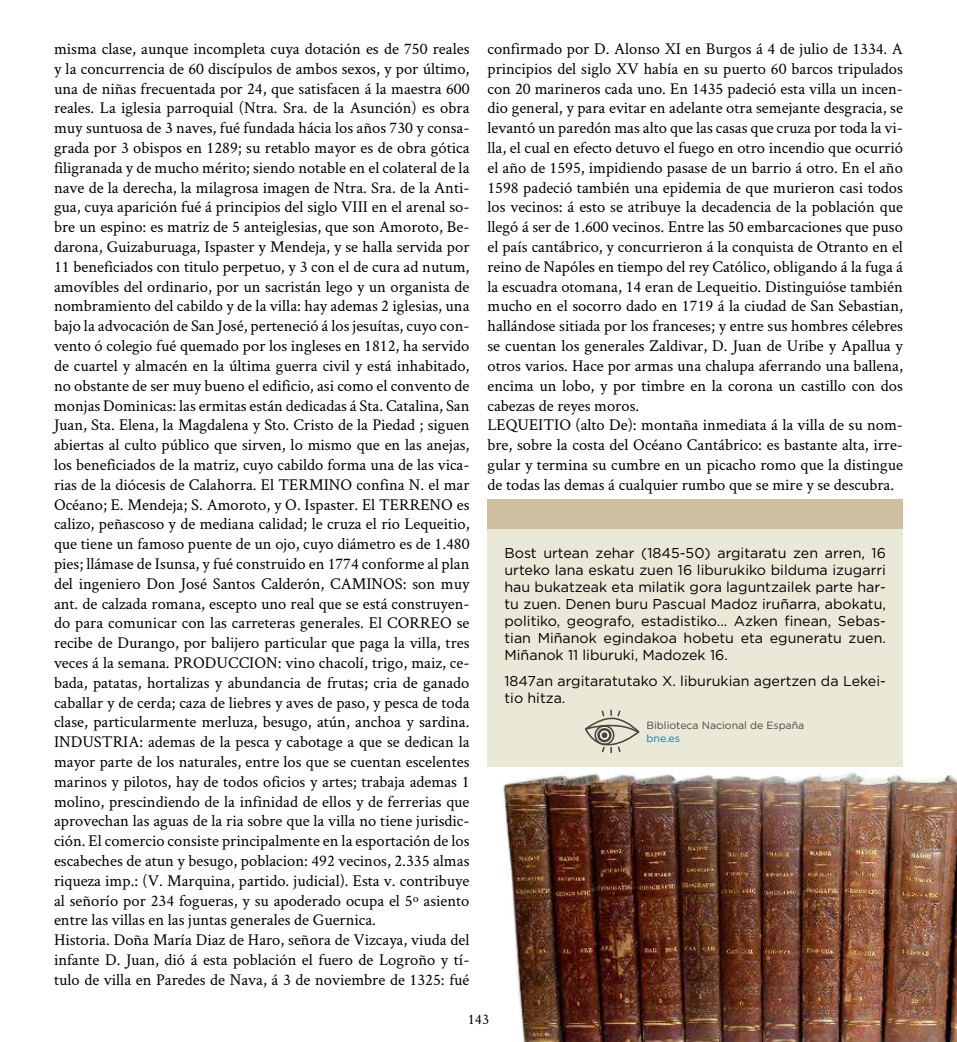
<style>
.page{position:relative;width:957px;height:1042px;background:#fff}
.page>*{position:absolute;margin:0;border:0;box-sizing:border-box;transform-origin:0 0}
.t1{font:16.5px/19.8px "Crimson Text";color:#000;text-align:justify}
.t2{font:15px "Crimson Text";color:#000}
.t3{font:14.25px/17.1px "Gotham";color:#000;text-align:justify}
.t4{font:10.5px "Gotham";color:#4e443d}
.t5{font:10.5px "Gotham";color:#007ec6}
</style>
<div class="page">
<img style="left:503px;top:772px;width:454px;height:270px">
<div style="left:487px;top:499px;width:416px;height:30px;background:#d1bfa1"></div>
<div style="left:487px;top:529px;width:416px;height:238px;background:#eae8d7"></div>
<svg style="left:585px;top:709px;width:55px;height:45px"></svg>
<p class="t1" style="left:54px;top:38px;width:417px">misma clase, aunque incompleta cuya dotación es de 750 reales y la concurrencia de 60 discípulos de ambos sexos, y por último, una de niñas frecuentada por 24, que satisfacen á la maestra 600 reales. La iglesia parroquial (Ntra. Sra. de la Asunción) es obra muy suntuosa de 3 naves, fué fundada hácia los años 730 y consa&shy;grada por 3 obispos en 1289; su retablo mayor es de obra gótica filigranada y de mucho mérito; siendo notable en el colateral de la nave de la derecha, la milagrosa imagen de Ntra. Sra. de la Anti&shy;gua, cuya aparición fué á principios del siglo VIII en el arenal so&shy;bre un espino: es matriz de 5 anteiglesias, que son Amoroto, Be&shy;darona, Guizaburuaga, Ispaster y Mendeja, y se halla servida por 11 beneficiados con titulo perpetuo, y 3 con el de cura ad nutum, amovíbles del ordinario, por un sacristán lego y un organista de nombramiento del cabildo y de la villa: hay ademas 2 iglesias, una bajo la advocación de San José, perteneció á los jesuítas, cuyo con&shy;vento ó colegio fué quemado por los ingleses en 1812, ha servido de cuartel y almacén en la última guerra civil y está inhabitado, no obstante de ser muy bueno el edificio, asi como el convento de monjas Dominicas: las ermitas están dedicadas á Sta. Catalina, San Juan, Sta. Elena, la Magdalena y Sto. Cristo de la Piedad ; siguen abiertas al culto público que sirven, lo mismo que en las anejas, los beneficiados de la matriz, cuyo cabildo forma una de las vica&shy;rias de la diócesis de Calahorra. El TERMINO confina N. el mar Océano; E. Mendeja; S. Amoroto, y O. Ispaster. El terreno</p>
<p class="t1" style="left:54px;top:494px;width:417px;text-indent:403px">es calizo, peñascoso y de mediana calidad; le cruza el rio Lequeitio, que tiene un famoso puente de un ojo, cuyo diámetro es de 1.480 pies; llámase de Isunsa, y fué construido en 1774 conforme al plan del ingeniero Don José Santos Calderón, caminos</p>
<p class="t1" style="left:54px;top:573px;width:417px;text-indent:349px">: son muy ant. de calzada romana, escepto uno real que se está construyen&shy;do para comunicar con las carreteras generales. El correo</p>
<p class="t1" style="left:54px;top:612px;width:417px;text-align:left;text-indent:403px">se recibe de Durango, por balijero particular que paga la villa, tres veces á la semana. PRODUCCION: vino chacolí, trigo, maiz, ce&shy;bada, patatas, hortalizas y abundancia de frutas; cria de ganado caballar y de cerda; caza de liebres y aves de paso, y pesca de toda clase, particularmente merluza, besugo, atún, anchoa y sardina.<br>INDUSTRIA: ademas de la pesca y cabotage a que se dedican la mayor parte de los naturales, entre los que se cuentan escelentes marinos y pilotos, hay de todos oficios y artes; trabaja ademas 1 molino, prescindiendo de la infinidad de ellos y de ferrerias que aprovechan las aguas de la ria sobre que la villa no tiene jurisdic&shy;ción. El comercio consiste principalmente en la esportación de los escabeches de atun y besugo, poblacion: 492 vecinos, 2.335 almas riqueza imp.: (V. Marquina, partido. judicial). Esta v. contribuye al señorío por 234 fogueras, y su apoderado ocupa el 5º asiento entre las villas en las juntas generales de Guernica.<br>Historia. Doña María Diaz de Haro, señora de Vizcaya, viuda del infante D. Juan, dió á esta población el fuero de Logroño y tí&shy;tulo de villa en Paredes de Nava, á 3 de noviembre de 1325: fué</p>
<p class="t1" style="left:487px;top:38px;width:417px;text-align:left">confirmado por D. Alonso XI en Burgos á 4 de julio de 1334. A principios del siglo XV había en su puerto 60 barcos tripulados con 20 marineros cada uno. En 1435 padeció esta villa un incen&shy;dio general, y para evitar en adelante otra semejante desgracia, se levantó un paredón mas alto que las casas que cruza por toda la vi&shy;lla, el cual en efecto detuvo el fuego en otro incendio que ocurrió el año de 1595, impidiendo pasase de un barrio á otro. En el año 1598 padeció también una epidemia de que murieron casi todos los vecinos: á esto se atribuye la decadencia de la población que llegó á ser de 1.600 vecinos. Entre las 50 embarcaciones que puso el país cantábrico, y concurrieron á la conquista de Otranto en el reino de Napóles en tiempo del rey Católico, obligando á la fuga á la escuadra otomana, 14 eran de Lequeitio. Distinguióse también mucho en el socorro dado en 1719 á la ciudad de San Sebastian, hallándose sitiada por los franceses; y entre sus hombres célebres se cuentan los generales Zaldivar, D. Juan de Uribe y Apallua y otros varios. Hace por armas una chalupa aferrando una ballena, encima un lobo, y por timbre en la corona un castillo con dos cabezas de reyes moros.<br>LEQUEITIO (alto De): montaña inmediata á la villa de su nom&shy;bre, sobre la costa del Océano Cantábrico: es bastante alta, irre&shy;gular y termina su cumbre en un picacho romo que la distingue de todas las demas á cualquier rumbo que se mire y se descubra.</p>
<p class="t3" style="left:504px;top:544px;width:383px">Bost urtean zehar (1845-50) argitaratu zen arren, 16 urteko lana eskatu zuen 16 liburukiko bilduma izugarri hau bukatzeak eta milatik gora laguntzailek parte har&shy;tu zuen. Denen buru Pascual Madoz iruñarra, abokatu, politiko, geografo, estadistiko... Azken finean, Sebas&shy;tian Miñanok egindakoa hobetu eta eguneratu zuen.<br>Miñanok 11 liburuki, Madozek 16.</p>
<p class="t3" style="left:504px;top:672px;width:383px">1847an argitaratutako X. liburukian agertzen da Lekei&shy;tio hitza.</p>
<p class="t4" style="left:646px;top:719px;width:159px">Biblioteca Nacional de España</p>
<p class="t5" style="left:646px;top:731px;width:35px">bne.es</p>
<p class="t2" style="left:468px;top:1009px;width:23px">143</p>
</div>
